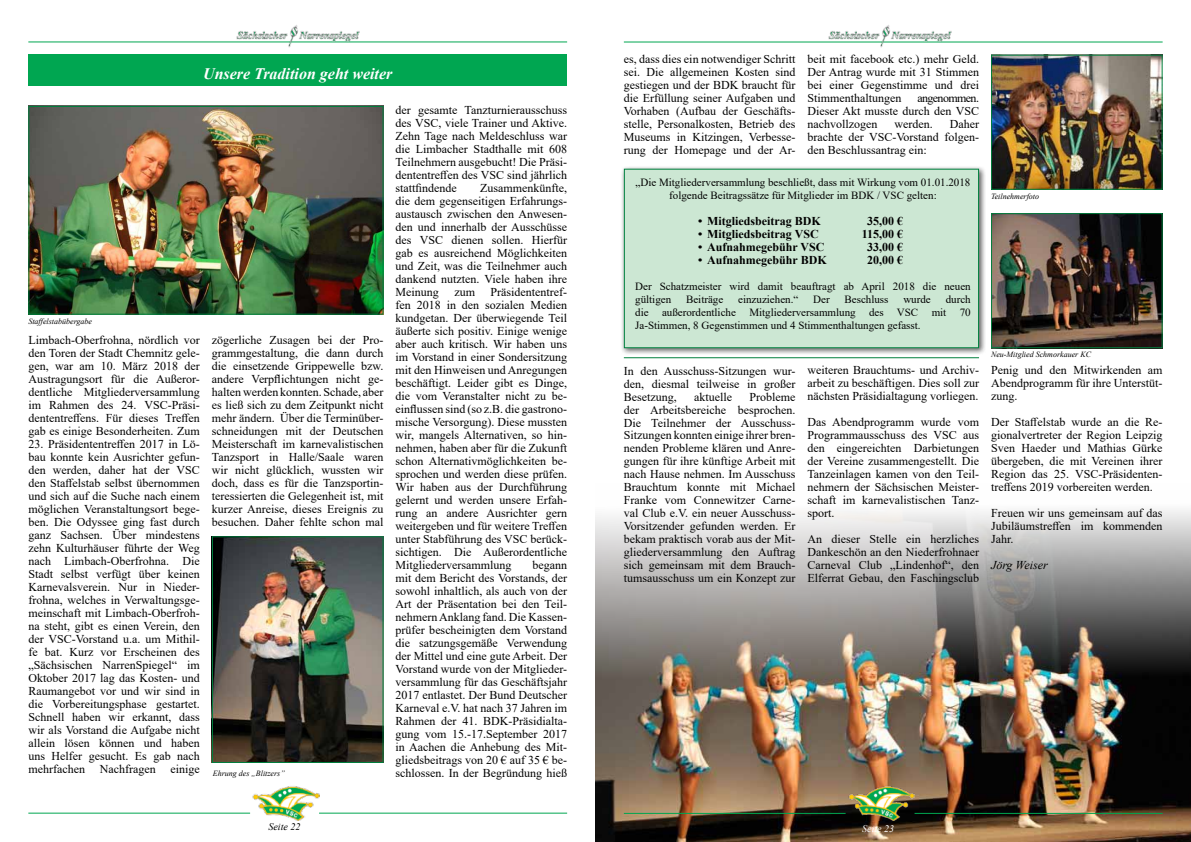
<style>
.page{position:relative;width:1191px;height:842px;background:#fff}
.page>*{position:absolute;margin:0;border:0;box-sizing:border-box;transform-origin:0 0}
.t1{font:italic 700 16px "Times New Roman";color:#fff}
.t2{font:12px/13px "Times New Roman";color:#000;text-align:justify}
.t3{font:700 12px "Times New Roman";color:#000}
.t4{font:italic 12px "Times New Roman";color:#000}
.t5{font:11px/13px "Times New Roman";color:#000;text-align:center}
.t6{font:italic 10px "Times New Roman";color:#000}
.t7{font:italic 10px "Times New Roman";color:#fff}
.t8{font:italic 8px "Times New Roman";color:#000}
</style>
<div class="page">
<hr style="left:28px;top:813px;width:222px;height:1px;background:#00a651">
<hr style="left:28px;top:41px;width:539px;height:1px;background:#00a651">
<img style="left:253px;top:786px;width:66px;height:34px">
<img style="left:236px;top:25px;width:123px;height:22px">
<div style="left:28px;top:55px;width:539px;height:31px;background:#00a651"></div>
<hr style="left:624px;top:42px;width:538px;height:1px;background:#00a651">
<img style="left:829px;top:25px;width:123px;height:22px">
<hr style="left:319px;top:813px;width:248px;height:1px;background:#00a651">
<img style="left:30px;top:108px;width:351px;height:205px">
<div style="left:28px;top:106px;width:355px;height:209px;border:1px solid #007f3e"></div>
<img style="left:214px;top:538px;width:167px;height:223px">
<div style="left:212px;top:536px;width:171px;height:227px;border:1px solid #007f3e"></div>
<img style="left:595px;top:510px;width:596px;height:332px">
<img style="left:993px;top:57px;width:167px;height:131px">
<div style="left:991px;top:55px;width:171px;height:135px;border:1px solid #007f3e"></div>
<img style="left:993px;top:215px;width:167px;height:131px">
<div style="left:991px;top:213px;width:171px;height:135px;border:1px solid #007f3e"></div>
<div style="left:617px;top:162px;width:368px;height:193px;background:#fff;opacity:.35"></div>
<div style="left:624px;top:169px;width:354px;height:179px;background:#cce7d3"></div>
<div style="left:624px;top:169px;width:355px;height:179px;border:1px solid #007f3e"></div>
<hr style="left:624px;top:813px;width:221px;height:1px;background:#00a651">
<hr style="left:914px;top:813px;width:248px;height:1px;background:#00a651">
<hr style="left:624px;top:357px;width:355px;height:1px;background:#007f3e">
<h1 class="t1" style="left:203px;top:62px;width:191px">Unsere Tradition geht weiter</h1>
<p class="t8" style="left:28px;top:316px;width:65px">Staffelstabübergabe</p>
<p class="t2" style="left:28px;top:333px;width:173px">Limbach-Oberfrohna, nördlich vor den Toren der Stadt Chemnitz gele&shy;gen, war am 10. März 2018 der Austragungsort für die Außeror&shy;dentliche Mitgliederversammlung im Rahmen des 24. VSC-Präsi&shy;dententreffens. Für dieses Treffen gab es einige Besonderheiten. Zum</p>
<p class="t2" style="left:28px;top:437px;width:173px">23. Präsidententreffen 2017 in Lö&shy;bau konnte kein Ausrichter gefun&shy;den werden, daher hat der VSC den Staffelstab selbst übernommen und sich auf die Suche nach einem möglichen Veranstaltungsort bege&shy;ben. Die Odyssee ging fast durch ganz Sachsen. Über mindestens zehn Kulturhäuser führte der Weg nach Limbach-Oberfrohna. Die Stadt selbst verfügt über keinen Karnevalsverein. Nur in Nieder&shy;frohna, welches in Verwaltungsge&shy;meinschaft mit Limbach-Oberfroh&shy;na steht, gibt es einen Verein, den der VSC-Vorstand u.a. um Mithil&shy;fe bat. Kurz vor Erscheinen des „Sächsischen NarrenSpiegel“ im Oktober 2017 lag das Kosten- und Raumangebot vor und wir sind in die Vorbereitungsphase gestartet.<br>Schnell haben wir erkannt, dass wir als Vorstand die Aufgabe nicht allein lösen können und haben uns Helfer gesucht. Es gab nach mehrfachen Nachfragen einige</p>
<p class="t2" style="left:212px;top:333px;width:173px">zögerliche Zusagen bei der Pro&shy;grammgestaltung, die dann durch die einsetzende Grippewelle bzw. andere Verpflichtungen nicht ge&shy;halten werden konnten. Schade, aber es ließ sich zu dem Zeitpunkt nicht mehr ändern. Über die Terminüber&shy;schneidungen mit der Deutschen Meisterschaft im karnevalistischen Tanzsport in Halle/Saale waren wir nicht glücklich, wussten wir doch, dass es für die Tanzsportin&shy;teressierten die Gelegenheit ist, mit kurzer Anreise, dieses Ereignis zu besuchen. Daher fehlte schon mal</p>
<p class="t8" style="left:213px;top:768px;width:74px">Ehrung des „Blitzers”</p>
<p class="t2" style="left:395px;top:103px;width:173px">der gesamte Tanzturnierausschuss des VSC, viele Trainer und Aktive.<br>Zehn Tage nach Meldeschluss war die Limbacher Stadthalle mit 608<br>Teilnehmern ausgebucht! Die Präsi&shy;dententreffen des VSC sind jährlich stattfindende</p>
<p class="t2" style="left:395px;top:181px;width:173px;text-indent:85px">Zusammenkünfte, die dem gegenseitigen Erfahrungs&shy;austausch zwischen den Anwesen&shy;den und innerhalb der Ausschüsse des VSC dienen sollen. Hierfür gab es ausreichend Möglichkeiten und Zeit, was die Teilnehmer auch dankend nutzten. Viele haben ihre Meinung</p>
<p class="t2" style="left:395px;top:285px;width:173px;text-indent:95px">Präsidententref&shy;fen 2018 in den sozialen Medien kundgetan. Der überwiegende Teil äußerte sich positiv. Einige wenige aber auch kritisch. Wir haben uns im Vorstand in einer Sondersitzung mit den Hinweisen und Anregungen beschäftigt. Leider gibt es Dinge, die vom Veranstalter nicht zu be&shy;einflussen sind (so z.B. die gastrono&shy;mische Versorgung). Diese mussten wir, mangels Alternativen, so hin&shy;nehmen, haben aber für die Zukunft schon Alternativmöglichkeiten be&shy;sprochen und werden diese prüfen.<br>Wir haben aus der Durchführung gelernt und werden unsere Erfah&shy;rung an andere Ausrichter gern weitergeben und für weitere Treffen unter Stabführung des VSC berück&shy;sichtigen. Die Außerordentliche Mitgliederversammlung</p>
<p class="t2" style="left:454px;top:285px;width:22px">zum</p>
<p class="t2" style="left:395px;top:558px;width:173px;text-indent:137px">begann mit dem Bericht des Vorstands, der sowohl inhaltlich, als auch von der Art der Präsentation bei den Teil&shy;nehmern Anklang fand. Die Kassen&shy;prüfer bescheinigten dem Vorstand die satzungsgemäße Verwendung der Mittel und eine gute Arbeit. Der Vorstand wurde von der Mitglieder&shy;versammlung für das Geschäftsjahr 2017 entlastet. Der Bund Deutscher Karneval e.V. hat nach 37 Jahren im Rahmen der 41. BDK-Präsidialta&shy;gung vom 15.-17.September 2017 in Aachen die Anhebung des Mit&shy;gliedsbeitrags von 20 € auf 35 € be&shy;schlossen. In der Begründung hieß</p>
<p class="t6" style="left:268px;top:819px;width:33px">Seite 22</p>
<p class="t2" style="left:624px;top:52px;width:173px">es, dass dies ein notwendiger Schritt sei. Die allgemeinen Kosten sind gestiegen und der BDK braucht für die Erfüllung seiner Aufgaben und Vorhaben (Aufbau der Geschäfts&shy;stelle, Personalkosten, Betrieb des Museums in Kitzingen, Verbesse&shy;rung der Homepage und der Ar-</p>
<p class="t2" style="left:807px;top:52px;width:173px">beit mit facebook etc.) mehr Geld.<br>Der Antrag wurde mit 31 Stimmen bei einer Gegenstimme und drei Stimmenthaltungen</p>
<p class="t2" style="left:807px;top:91px;width:173px;text-indent:110px">angenommen.<br>Dieser Akt musste durch den VSC nachvollzogen</p>
<p class="t2" style="left:807px;top:117px;width:173px;text-indent:142px">Daher brachte der VSC-Vorstand folgen&shy;den Beschlussantrag ein:</p>
<p class="t2" style="left:894px;top:117px;width:40px">werden.</p>
<p class="t5" style="left:635px;top:176px;width:336px">„Die Mitgliederversammlung beschließt, dass mit Wirkung vom 01.01.2018 folgende Beitragssätze für Mitglieder im BDK / VSC gelten:</p>
<p class="t3" style="left:698px;top:213px;width:124px">• Mitgliedsbeitrag BDK</p>
<p class="t3" style="left:867px;top:213px;width:37px">35,00 €</p>
<p class="t3" style="left:698px;top:226px;width:122px">• Mitgliedsbeitrag VSC</p>
<p class="t3" style="left:862px;top:226px;width:43px">115,00 €</p>
<p class="t3" style="left:698px;top:239px;width:128px">• Aufnahmegebühr VSC</p>
<p class="t3" style="left:867px;top:239px;width:37px">33,00 €</p>
<p class="t3" style="left:698px;top:252px;width:130px">• Aufnahmegebühr BDK</p>
<p class="t3" style="left:867px;top:252px;width:37px">20,00 €</p>
<p class="t5" style="left:635px;top:280px;width:337px;text-align:left">Der Schatzmeister wird damit beauftragt ab April 2018 die neuen gültigen</p>
<p class="t5" style="left:635px;top:293px;width:337px;text-align:justify;text-indent:310px">durch die außerordentliche Mitgliederversammlung des VSC mit 70<br>Ja-Stimmen, 8 Gegenstimmen und 4 Stimmenthaltungen gefasst.</p>
<p class="t5" style="left:686px;top:293px;width:39px">Beiträge</p>
<p class="t5" style="left:738px;top:293px;width:62px">einzuziehen.“</p>
<p class="t5" style="left:813px;top:293px;width:18px">Der</p>
<p class="t5" style="left:844px;top:293px;width:45px">Beschluss</p>
<p class="t5" style="left:903px;top:293px;width:29px">wurde</p>
<p class="t2" style="left:624px;top:364px;width:173px">In den Ausschuss-Sitzungen wur&shy;den, diesmal teilweise in großer Besetzung,</p>
<p class="t2" style="left:624px;top:390px;width:173px;text-indent:126px">Probleme der Arbeitsbereiche besprochen.<br>Die Teilnehmer der Ausschuss-Sitzungen konnten einige ihrer bren&shy;nenden Probleme klären und Anre&shy;gungen für ihre künftige Arbeit mit nach Hause nehmen. Im Ausschuss Brauchtum konnte mit Michael Franke vom Connewitzer Carne&shy;val Club e.V. ein neuer Ausschuss-Vorsitzender gefunden werden. Er bekam praktisch vorab aus der Mit&shy;gliederversammlung den Auftrag sich gemeinsam mit dem Brauch&shy;tumsausschuss um ein Konzept zur</p>
<p class="t2" style="left:694px;top:390px;width:39px">aktuelle</p>
<p class="t2" style="left:807px;top:363px;width:173px">weiteren Brauchtums- und Archiv&shy;arbeit zu beschäftigen. Dies soll zur nächsten Präsidialtagung vorliegen.</p>
<p class="t2" style="left:807px;top:415px;width:173px">Das Abendprogramm wurde vom Programmausschuss des VSC aus den eingereichten Darbietungen der Vereine zusammengestellt. Die Tanzeinlagen kamen von den Teil&shy;nehmern der Sächsischen Meister&shy;schaft im karnevalistischen Tanz&shy;sport.</p>
<p class="t2" style="left:807px;top:532px;width:173px">An dieser Stelle ein herzliches Dankeschön an den Niederfrohnaer Carneval Club „Lindenhof“, den Elferrat Gebau, den Faschingsclub</p>
<p class="t8" style="left:991px;top:191px;width:50px">Teilnehmerfoto</p>
<p class="t8" style="left:991px;top:348px;width:101px">Neu-Mitglied Schmorkauer KC</p>
<p class="t2" style="left:991px;top:363px;width:173px">Penig und den Mitwirkenden am Abendprogramm für ihre Unterstüt&shy;zung.</p>
<p class="t2" style="left:991px;top:415px;width:173px">Der Staffelstab wurde an die Re&shy;gionalvertreter der Region Leipzig Sven Haeder und Mathias Gürke übergeben, die mit Vereinen ihrer Region das 25. VSC-Präsidenten&shy;treffens 2019 vorbereiten werden.</p>
<p class="t2" style="left:991px;top:506px;width:173px">Freuen wir uns gemeinsam auf das Jubiläumstreffen im kommenden Jahr.</p>
<p class="t4" style="left:991px;top:557px;width:58px">Jörg Weiser</p>
<p class="t7" style="left:862px;top:821px;width:33px">Seite 23</p>
</div>
